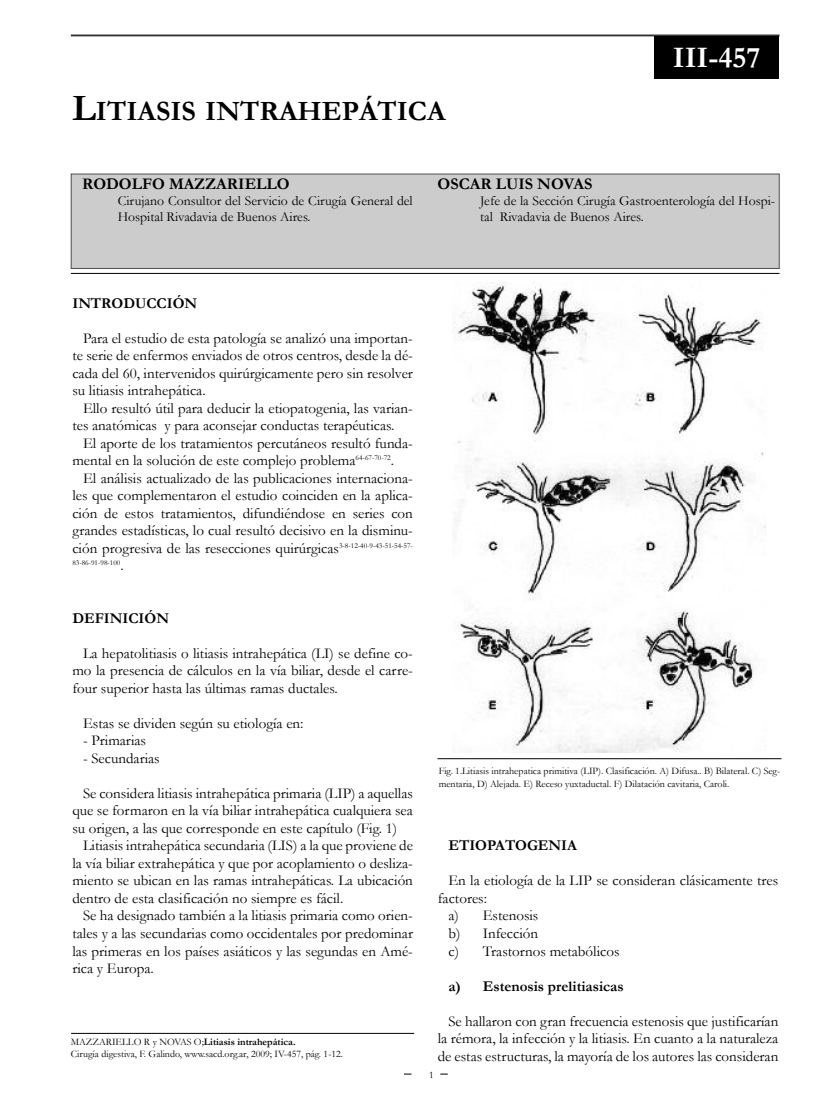
<style>
.page{position:relative;width:815px;height:1099px;background:#fff}
.page>*{position:absolute;margin:0;border:0;box-sizing:border-box;transform-origin:0 0}
.t1{font:700 30px "Garamond";color:#fff}
.t2{font:700 28.12px "Garamond";color:#000}
.t3{font:700 16.25px "Garamond";color:#000}
.t4{font:15px/17.5px "Garamond";color:#000;text-align:justify}
.t5{font:700 15px "Garamond";color:#000}
.t6{font:13.75px/16.2px "Garamond";color:#000}
.t7{font:10px/12.5px "Garamond";color:#000}
.t8{font:7.5px "Garamond";color:#000}
.s1{font-size:37.5px}
.s2{font-size:15px}
.s3{font-weight:700}
</style>
<div class="page">
<div style="left:71px;top:174px;width:708px;height:94px;background:#ccc"></div>
<div style="left:71px;top:174px;width:709px;height:95px;border:1px solid #4d4d4d"></div>
<hr style="left:71px;top:34px;width:709px;height:2px;background:#333">
<hr style="left:71px;top:273px;width:709px;height:1px;background:#000">
<div style="left:655px;top:36px;width:124px;height:43px;background:#000"></div>
<hr style="left:71px;top:1033px;width:343px;height:1px;background:#000">
<hr style="left:437px;top:758px;width:344px;height:1px;background:#000">
<img style="left:454px;top:281px;width:312px;height:471px">
<h2 class="t2" style="left:72px;top:96px;width:375px"><span class="s1">L</span>ITIASIS INTRAHEPÁTICA</h2>
<h1 class="t1" style="left:673px;top:42px;width:89px">III-457</h1>
<p class="t3" style="left:82px;top:175px;width:209px">RODOLFO MAZZARIELLO</p>
<p class="t6" style="left:118px;top:193px;width:297px">Cirujano Consultor del Servicio de Cirugía General del<br>Hospital Rivadavia de Buenos Aires.</p>
<p class="t3" style="left:438px;top:175px;width:156px">OSCAR LUIS NOVAS</p>
<p class="t6" style="left:480px;top:193px;width:297px">Jefe de la Sección Cirugía Gastroenterología del Hospi&shy;tal Rivadavia de Buenos Aires.</p>
<p class="t5" style="left:72px;top:295px;width:126px">INTRODUCCIÓN</p>
<p class="t4" style="left:72px;top:329px;width:342px;text-indent:11px">Para el estudio de esta patología se analizó una importan&shy;te serie de enfermos enviados de otros centros, desde la dé&shy;cada del 60, intervenidos quirúrgicamente pero sin resolver su litiasis intrahepática.</p>
<p class="t4" style="left:72px;top:399px;width:342px;text-indent:11px">Ello resultó útil para deducir la etiopatogenia, las varian&shy;tes anatómicas y para aconsejar conductas terapéuticas.</p>
<p class="t4" style="left:72px;top:434px;width:342px;text-indent:11px">El aporte de los tratamientos percutáneos resultó funda&shy;mental en la solución de este complejo problema<sup>64-67-70-72</sup>.</p>
<p class="t4" style="left:72px;top:469px;width:342px;text-indent:11px">El análisis actualizado de las publicaciones internaciona&shy;les que complementaron el estudio coinciden en la aplica&shy;ción de estos tratamientos, difundiéndose en series con grandes estadísticas, lo cual resultó decisivo en la disminu&shy;ción progresiva de las resecciones quirúrgicas<sup>3-8-12-40-9-43-51-54-57-</sup></p>
<p class="t8" style="left:72px;top:559px;width:53px">83-86-91-98-100<span class="s2">.</span></p>
<p class="t5" style="left:72px;top:610px;width:98px">DEFINICIÓN</p>
<p class="t4" style="left:72px;top:644px;width:342px;text-indent:11px">La hepatolitiasis o litiasis intrahepática (LI) se define co&shy;mo la presencia de cálculos en la vía biliar, desde el carre&shy;four superior hasta las últimas ramas ductales.</p>
<p class="t4" style="left:83px;top:714px;width:222px">Estas se dividen según su etiología en:</p>
<p class="t4" style="left:83px;top:732px;width:64px">- Primarias</p>
<p class="t4" style="left:83px;top:749px;width:78px">- Secundarias</p>
<p class="t4" style="left:72px;top:784px;width:342px;text-indent:11px">Se considera litiasis intrahepática primaria (LIP) a aquellas que se formaron en la vía biliar intrahepática cualquiera sea su origen, a las que corresponde en este capítulo (Fig. 1)</p>
<p class="t4" style="left:72px;top:837px;width:342px;text-indent:11px">Litiasis intrahepática secundaria (LIS) a la que proviene de la vía biliar extrahepática y que por acoplamiento o desliza&shy;miento se ubican en las ramas intrahepáticas. La ubicación dentro de esta clasificación no siempre es fácil.</p>
<p class="t4" style="left:72px;top:907px;width:342px;text-indent:11px">Se ha designado también a la litiasis primaria como orien&shy;tales y a las secundarias como occidentales por predominar las primeras en los países asiáticos y las segundas en Amé&shy;rica y Europa.</p>
<p class="t7" style="left:71px;top:1035px;width:274px">MAZZARIELLO R y NOVAS O;<span class="s3">LITIASIS INTRAHEPÁTICA.<br></span>Cirugía digestiva, F. Galindo, www.sacd.org.ar, 2009; IV-457, pág. 1-12.</p>
<p class="t7" style="left:439px;top:764px;width:343px">Fig. 1.Litiasis intrahepatica primitiva (LIP). Clasificación. A) Difusa.. B) Bilateral. C) Seg&shy;mentaria, D) Alejada. E) Receso yuxtaductal. F) Dilatación cavitaria, Caroli.</p>
<p class="t5" style="left:448px;top:837px;width:130px">ETIOPATOGENIA</p>
<p class="t4" style="left:448px;top:872px;width:331px">En la etiología de la LIP se consideran clásicamente tres</p>
<p class="t4" style="left:438px;top:889px;width:51px">factores:</p>
<p class="t4" style="left:448px;top:907px;width:91px">a) Estenosis</p>
<p class="t4" style="left:448px;top:924px;width:91px">b) Infección</p>
<p class="t4" style="left:448px;top:942px;width:173px">c) Trastornos metabólicos</p>
<p class="t5" style="left:448px;top:977px;width:177px">A) ESTENOSIS PRELITIASICAS</p>
<p class="t4" style="left:438px;top:1012px;width:342px;text-indent:11px">Se hallaron con gran frecuencia estenosis que justificarían la rémora, la infección y la litiasis. En cuanto a la naturaleza de estas estructuras, la mayoría de los autores las consideran</p>
<p class="t7" style="left:429px;top:1068px;width:6px">1</p>
</div>
